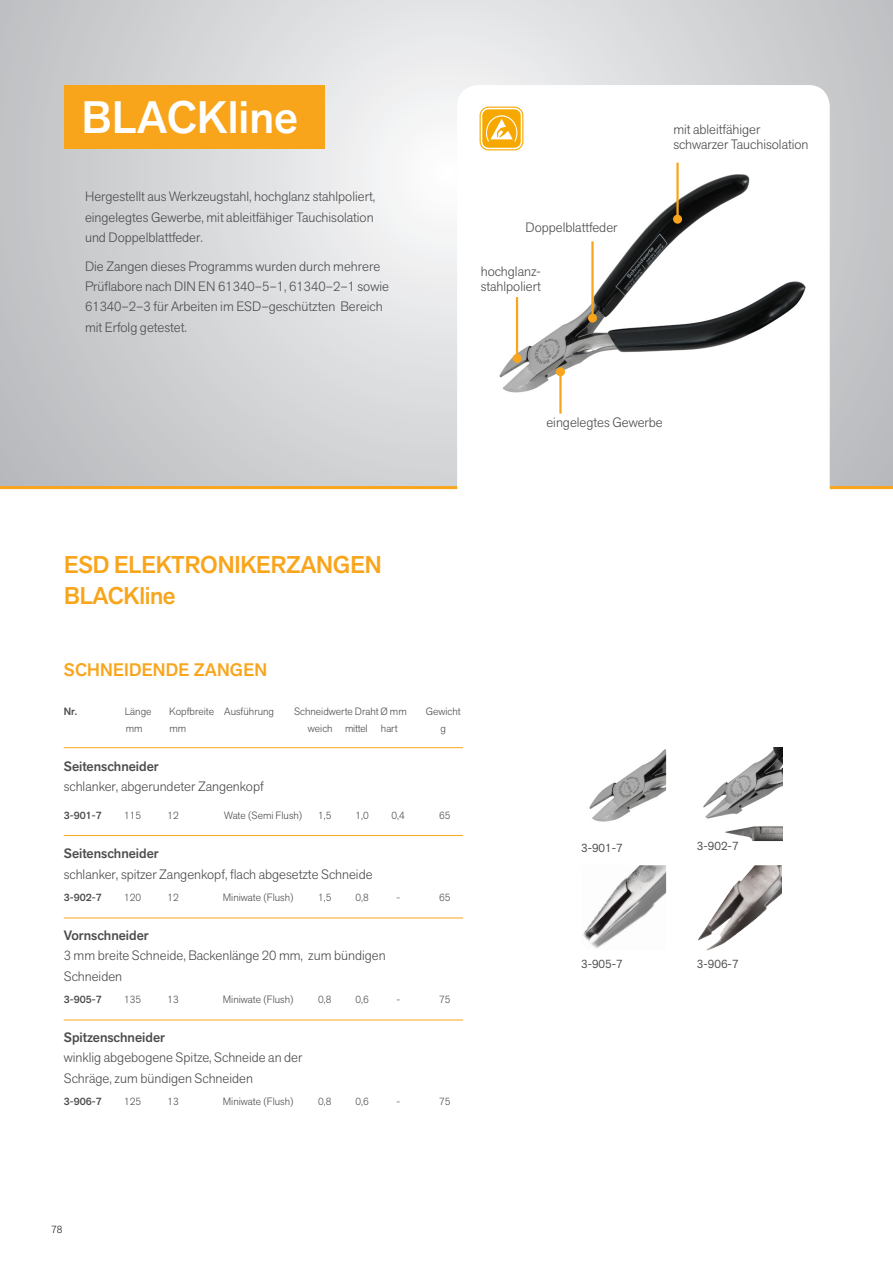
<style>
.page{position:relative;width:893px;height:1263px;background:#fff}
.page>*{position:absolute;margin:0;border:0;box-sizing:border-box;transform-origin:0 0}
.t1{font:500 45px "Akzid Grtsk Next";letter-spacing:.075em;color:#fff}
.t2{font:500 24px/30.8px "Akzid Grtsk Next";letter-spacing:-.01em;color:#f9a51b}
.t3{font:500 18px "Akzid Grtsk Next";letter-spacing:.01em;color:#f9a51b}
.t4{font:300 13.5px/20.2px "Akzid Grtsk Next";color:#4b4c4d}
.t5{font:500 13.5px "Akzid Grtsk Next";color:#4b4c4d}
.t6{font:11.85px "Akzid Grtsk Next";color:#4b4c4d}
.t7{font:300 10.5px "Akzid Grtsk Next";color:#4b4c4d}
.t8{font:500 10.5px "Akzid Grtsk Next";color:#4b4c4d}
.t9{font:300 10.5px "Akzid Grtsk Next";letter-spacing:-.02em;color:#4b4c4d}
.t10{font:300 10.5px "Akzid Grtsk Next";color:#231f20}
</style>
<div class="page">
<svg style="left:0;top:0;width:893px;height:486px;background:#d4d5d7"></svg>
<div style="left:457px;top:85px;width:373px;height:434px;background:#fff;border-radius:21px"></div>
<hr style="left:64px;top:747px;width:399px;height:1px;background:#f9a51b">
<hr style="left:64px;top:835px;width:399px;height:1px;background:#f9a51b">
<hr style="left:64px;top:917px;width:399px;height:1px;background:#f9a51b">
<hr style="left:64px;top:1019px;width:399px;height:1px;background:#f9a51b">
<img style="left:583px;top:865px;width:83px;height:84px">
<img style="left:589px;top:749px;width:77px;height:73px">
<img style="left:703px;top:747px;width:79px;height:72px">
<img style="left:698px;top:865px;width:84px;height:85px">
<img style="left:479px;top:135px;width:327px;height:258px">
<img style="left:725px;top:826px;width:57px;height:16px">
<hr style="left:676px;top:163px;width:3px;height:56px;background:#f9a51b">
<div style="left:673px;top:215px;width:9px;height:9px;background:#f9a51b;border-radius:50%"></div>
<hr style="left:591px;top:241px;width:3px;height:77px;background:#f9a51b">
<div style="left:588px;top:314px;width:9px;height:9px;background:#f9a51b;border-radius:50%"></div>
<hr style="left:516px;top:297px;width:2px;height:61px;background:#f9a51b">
<div style="left:512px;top:354px;width:9px;height:9px;background:#f9a51b;border-radius:50%"></div>
<hr style="left:559px;top:372px;width:3px;height:42px;background:#f9a51b">
<div style="left:556px;top:367px;width:9px;height:9px;background:#f9a51b;border-radius:50%"></div>
<div style="left:64px;top:85px;width:261px;height:64px;background:#f9a51b"></div>
<hr style="left:0;top:486px;width:457px;height:3px;background:#f9a51b">
<hr style="left:830px;top:486px;width:63px;height:3px;background:#f9a51b">
<div style="left:480px;top:107px;width:43px;height:43px;border:1px solid #f6a800;border-radius:8px"></div>
<div style="left:482px;top:109px;width:39px;height:39px;background:#f6a800;border-radius:6px"></div>
<svg style="left:486px;top:115px;width:31px;height:27px"></svg>
<h1 class="t1" style="left:82px;top:88px;width:218px">Blackline</h1>
<p class="t4" style="left:85px;top:186px;width:292px">Hergestellt aus Werkzeugstahl, hochglanz stahlpoliert, eingelegtes Gewerbe, mit ableitfähiger Tauchisolation und Doppelblattfeder.</p>
<p class="t4" style="left:85px;top:256px;width:305px">Die Zangen dieses Programms wurden durch mehrere Prüflabore nach DIN EN 61340–5–1, 61340–2–1 sowie 61340–2–3 für Arbeiten im ESD–geschützten Bereich mit Erfolg getestet.</p>
<p class="t4" style="left:526px;top:217px;width:93px">Doppelblattfeder</p>
<p class="t4" style="left:481px;top:263px;width:62px;line-height:15px">hochglanz&shy;stahlpoliert</p>
<p class="t4" style="left:673px;top:121px;width:137px;line-height:15px">mit ableitfähiger schwarzer Tauchisolation</p>
<p class="t4" style="left:546px;top:412px;width:118px">eingelegtes Gewerbe</p>
<h2 class="t2" style="left:64px;top:549px;width:319px">ESD Elektronikerzangen<br>BLACKline</h2>
<h3 class="t3" style="left:64px;top:658px;width:205px">Schneidende Zangen</h3>
<p class="t8" style="left:64px;top:704px;width:15px">Nr.</p>
<p class="t7" style="left:125px;top:704px;width:28px">Länge</p>
<p class="t7" style="left:169px;top:704px;width:106px">Kopfbreite Ausführung</p>
<p class="t7" style="left:294px;top:704px;width:114px">Schneidwerte Draht Ø mm</p>
<p class="t7" style="left:426px;top:704px;width:36px">Gewicht</p>
<p class="t7" style="left:126px;top:721px;width:18px">mm</p>
<p class="t7" style="left:169px;top:721px;width:18px">mm</p>
<p class="t9" style="left:308px;top:721px;width:61px">weich mittel</p>
<p class="t7" style="left:381px;top:721px;width:18px">hart</p>
<p class="t7" style="left:441px;top:721px;width:7px">g</p>
<p class="t5" style="left:64px;top:757px;width:96px">Seitenschneider</p>
<p class="t4" style="left:64px;top:776px;width:202px">schlanker, abgerundeter Zangenkopf</p>
<p class="t8" style="left:64px;top:809px;width:40px">3-901-7</p>
<p class="t7" style="left:124px;top:809px;width:19px">115</p>
<p class="t7" style="left:168px;top:809px;width:13px">12</p>
<p class="t7" style="left:224px;top:809px;width:80px">Wate (Semi Flush)</p>
<p class="t7" style="left:318px;top:809px;width:15px">1,5</p>
<p class="t7" style="left:356px;top:809px;width:15px">1,0</p>
<p class="t7" style="left:392px;top:809px;width:15px">0,4</p>
<p class="t7" style="left:439px;top:809px;width:13px">65</p>
<p class="t5" style="left:64px;top:845px;width:96px">Seitenschneider</p>
<p class="t4" style="left:64px;top:864px;width:310px">schlanker, spitzer Zangenkopf, flach abgesetzte Schneide</p>
<p class="t8" style="left:64px;top:890px;width:40px">3-902-7</p>
<p class="t7" style="left:124px;top:890px;width:19px">120</p>
<p class="t7" style="left:168px;top:890px;width:13px">12</p>
<p class="t7" style="left:223px;top:890px;width:73px">Miniwate (Flush)</p>
<p class="t7" style="left:318px;top:890px;width:15px">1,5</p>
<p class="t7" style="left:356px;top:890px;width:15px">0,8</p>
<p class="t7" style="left:396px;top:890px;width:5px">-</p>
<p class="t7" style="left:439px;top:890px;width:13px">65</p>
<p class="t5" style="left:64px;top:927px;width:86px">Vornschneider</p>
<p class="t4" style="left:64px;top:945px;width:323px">3 mm breite Schneide, Backenlänge 20 mm, zum bündigen<br>Schneiden</p>
<p class="t8" style="left:64px;top:992px;width:40px">3-905-7</p>
<p class="t7" style="left:124px;top:992px;width:19px">135</p>
<p class="t7" style="left:168px;top:992px;width:13px">13</p>
<p class="t7" style="left:223px;top:992px;width:73px">Miniwate (Flush)</p>
<p class="t7" style="left:318px;top:992px;width:15px">0,8</p>
<p class="t7" style="left:356px;top:992px;width:15px">0,6</p>
<p class="t7" style="left:396px;top:992px;width:5px">-</p>
<p class="t7" style="left:439px;top:992px;width:13px">75</p>
<p class="t5" style="left:64px;top:1029px;width:103px">Spitzenschneider</p>
<p class="t4" style="left:64px;top:1047px;width:240px">winklig abgebogene Spitze, Schneide an der<br>Schräge, zum bündigen Schneiden</p>
<p class="t8" style="left:64px;top:1094px;width:40px">3-906-7</p>
<p class="t7" style="left:124px;top:1094px;width:19px">125</p>
<p class="t7" style="left:168px;top:1094px;width:13px">13</p>
<p class="t7" style="left:223px;top:1094px;width:73px">Miniwate (Flush)</p>
<p class="t7" style="left:318px;top:1094px;width:15px">0,8</p>
<p class="t7" style="left:356px;top:1094px;width:15px">0,6</p>
<p class="t7" style="left:396px;top:1094px;width:5px">-</p>
<p class="t7" style="left:439px;top:1094px;width:13px">75</p>
<p class="t10" style="left:51px;top:1222px;width:13px">78</p>
<p class="t6" style="left:581px;top:840px;width:43px">3-901-7</p>
<p class="t6" style="left:581px;top:956px;width:43px">3-905-7</p>
<p class="t6" style="left:697px;top:838px;width:43px">3-902-7</p>
<p class="t6" style="left:697px;top:956px;width:43px">3-906-7</p>
</div>
